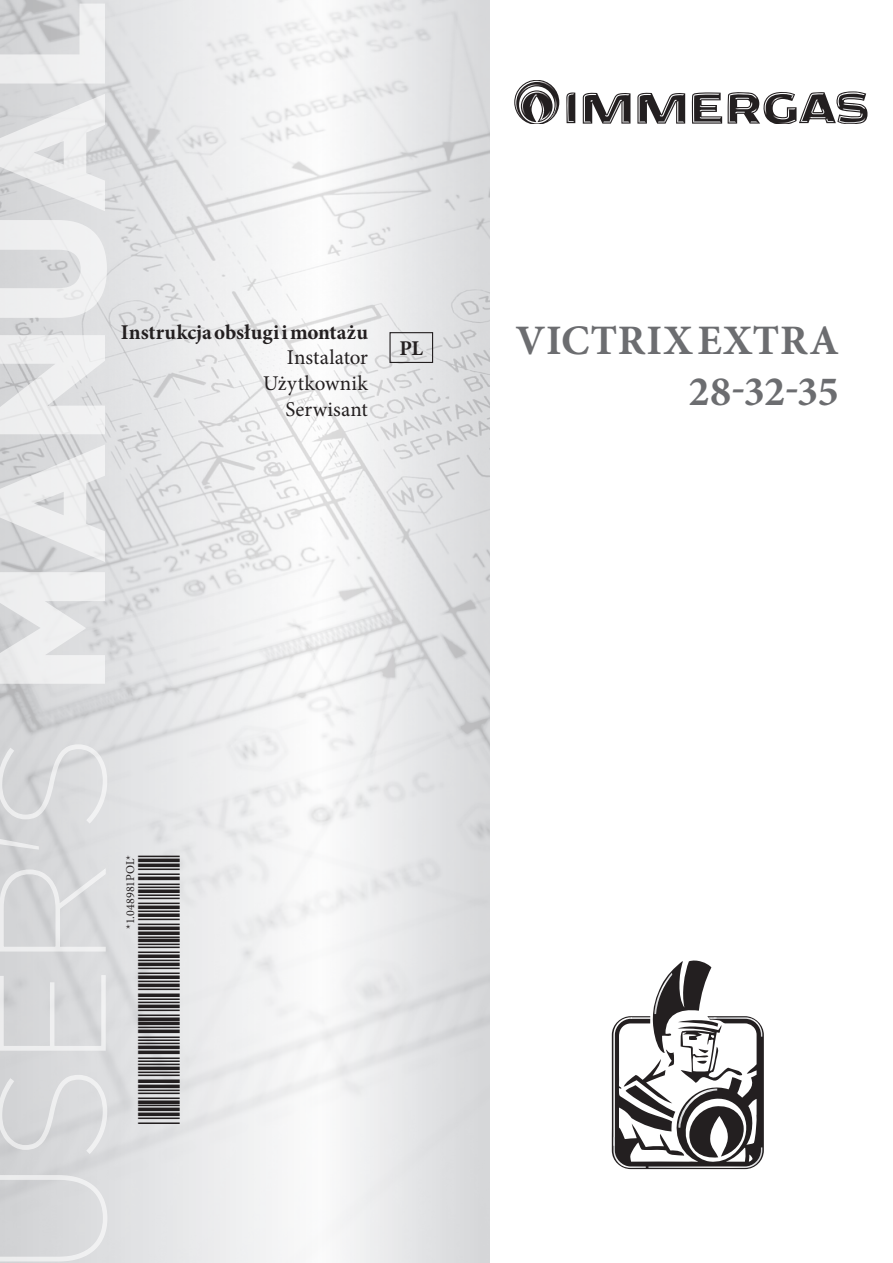
<style>
.page{position:relative;width:893px;height:1263px;background:#fff}
.page>*{position:absolute;margin:0;border:0;box-sizing:border-box;transform-origin:0 0}
.t1{font:700 42px/51.3px "Minion Pro";letter-spacing:.015em;color:#6c6d70;text-align:right}
.t2{font:36px "Bar Code 39 Regular";letter-spacing:-.005em;color:#231f20}
.t3{font:21px/25.7px "Minion Pro";letter-spacing:.005em;color:#231f20;text-align:right}
.t4{font:700 21px "Minion Pro";color:#231f20}
.t5{font:12px "Minion Pro";letter-spacing:.01em;color:#231f20}
</style>
<div class="page">
<svg style="left:566px;top:92px;width:9px;height:31px"></svg>
<svg style="left:583px;top:92px;width:47px;height:32px"></svg>
<svg style="left:637px;top:92px;width:48px;height:32px"></svg>
<svg style="left:692px;top:92px;width:30px;height:32px"></svg>
<svg style="left:728px;top:91px;width:139px;height:33px"></svg>
<svg style="left:514px;top:81px;width:45px;height:43px"></svg>
<svg style="left:612px;top:960px;width:152px;height:209px"></svg>
<img style="left:0;top:0;width:490px;height:1263px">
<svg style="left:0;top:4px;width:107px;height:680px;fill:#e9eaeb"></svg>
<svg style="left:0;top:744px;width:108px;height:518px;background:#d8d9db"></svg>
<div style="left:389px;top:332px;width:44px;height:31px;border:1px solid #231f20"></div>
<p class="t4" style="left:121px;top:317px;width:249px">Instrukcja obsługi i montażu</p>
<p class="t3" style="left:263px;top:345px;width:106px">Instalator<br>Użytkownik<br>Serwisant</p>
<p class="t4" style="left:399px;top:334px;width:25px">PL</p>
<h1 class="t1" style="left:515px;top:314px;width:325px">VICTRIX EXTRA<br>28-32-35</h1>
<p class="t5" style="left:122px;top:929px;width:76px;rotate:-90deg">*1.048981POL*</p>
<h2 class="t2" style="left:146px;top:1124px;width:271px;rotate:-90deg">*1.048981POL*</h2>
</div>
